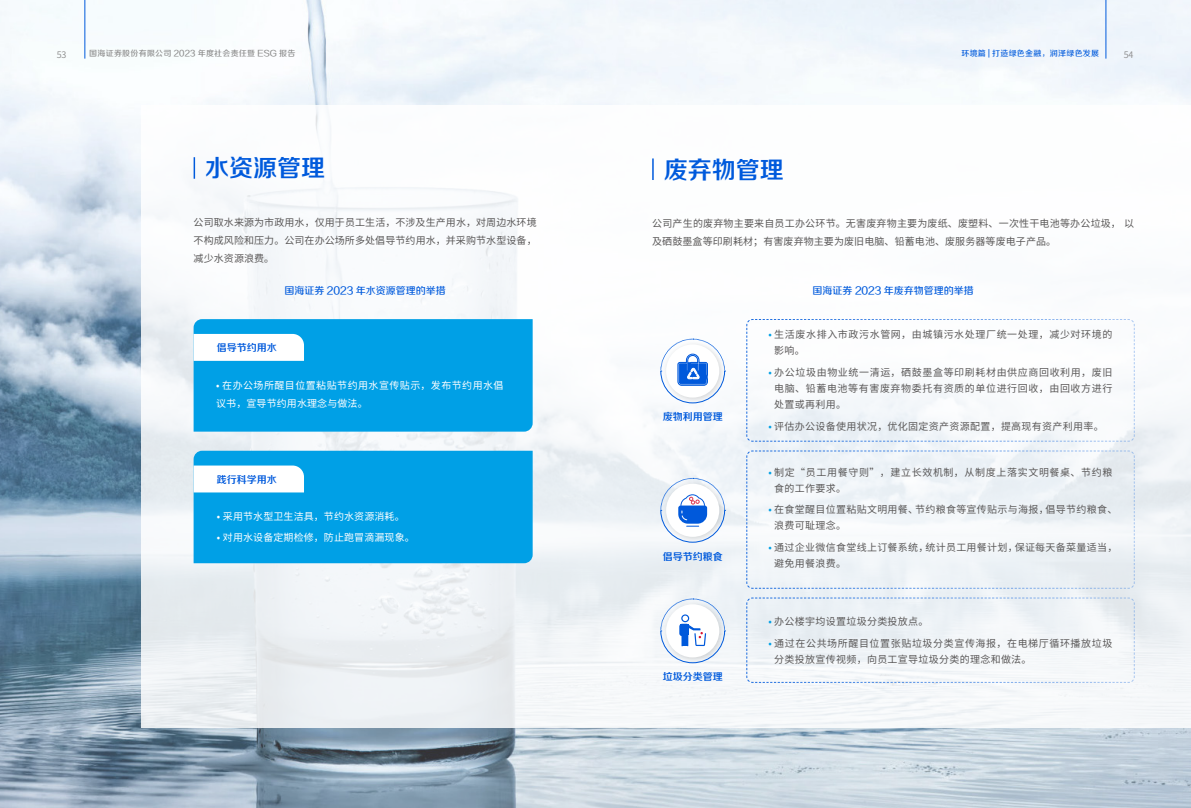
<style>
.page{position:relative;width:1191px;height:808px;background:#fff}
.page>*{position:absolute;margin:0;border:0;box-sizing:border-box;transform-origin:0 0}
.t1{font:24px "FZZZHONGJW GB1 0";color:#005adc}
.t2{font:10px/16px "Source Han Sans CN";letter-spacing:.03em;color:#595757}
.t3{font:10px/16px "Source Han Sans CN";letter-spacing:.06em;color:#595757}
.t4{font:10px/18px "Source Han Sans CN";letter-spacing:.045em;color:#fff}
.t5{font:10px/16px "Source Han Sans CN";letter-spacing:.065em;color:#595757}
.t6{font:10px "Source Han Sans CN";letter-spacing:.01em;color:#fff}
.t7{font:10px "FZZZHUNHJW GB1 0";color:#005adc}
.t8{font:10px "FZZZHONGJW GB1 0";color:#005adc}
.t9{font:9px "Source Han Sans CN";color:#898989}
.t10{font:8px "FZZZHUNHJW GB1 0";letter-spacing:.03em;color:#898989}
.t11{font:8px "FZZZHUNHJW GB1 0";letter-spacing:.03em;color:#005adc}
.s1{color:#00a0e6}
</style>
<div class="page">
<img style="left:0;top:0;width:1191px;height:808px">
<div style="left:141px;top:105px;width:1050px;height:622px;background:linear-gradient(to bottom,#fefeff,#ebeff3)"></div>
<svg style="left:194px;top:157px;width:1px;height:22px"></svg>
<svg style="left:652px;top:158px;width:1px;height:22px"></svg>
<svg style="left:746px;top:319px;width:389px;height:123px"></svg>
<svg style="left:746px;top:597px;width:389px;height:86px"></svg>
<svg style="left:746px;top:450px;width:389px;height:139px"></svg>
<svg style="left:194px;top:319px;width:338px;height:113px;background:#14a7e8"></svg>
<div style="left:662px;top:340px;width:64px;height:64px;background:#000;opacity:.15"></div>
<svg style="left:660px;top:339px;width:65px;height:64px"></svg>
<div style="left:662px;top:479px;width:64px;height:65px;background:#f3f6f9"></div>
<svg style="left:660px;top:478px;width:65px;height:65px"></svg>
<div style="left:662px;top:600px;width:64px;height:64px;background:#000;opacity:.15"></div>
<svg style="left:660px;top:598px;width:65px;height:65px"></svg>
<svg style="left:194px;top:451px;width:338px;height:112px;background:#13a7e7"></svg>
<hr style="left:84px;top:0;width:1px;height:59px;background:#005adc">
<hr style="left:1105px;top:0;width:1px;height:59px;background:#005adc">
<p class="t9" style="left:57px;top:49px;width:11px">53</p>
<p class="t10" style="left:89px;top:49px;width:207px">国海证券股份有限公司 2023 年度社会责任暨 ESG 报告</p>
<p class="t11" style="left:961px;top:49px;width:139px">环境篇 | 打造绿色金融，润泽绿色发展</p>
<p class="t9" style="left:1123px;top:49px;width:11px">54</p>
<h1 class="t1" style="left:205px;top:155px;width:121px">水资源管理</h1>
<h1 class="t1" style="left:663px;top:156px;width:121px">废弃物管理</h1>
<p class="t2" style="left:194px;top:213px;width:344px;line-height:18px;text-align:justify">公司取水来源为市政用水，仅用于员工生活，不涉及生产用水，对周边水环境不构成风险和压力。公司在办公场所多处倡导节约用水，并采购节水型设备，减少水资源浪费。</p>
<p class="t2" style="left:652px;top:214px;width:483px;line-height:18px">公司产生的废弃物主要来自员工办公环节。无害废弃物主要为废纸、废塑料、一次性干电池等办公垃圾， 以及硒鼓墨盒等印刷耗材；有害废弃物主要为废旧电脑、铅蓄电池、废服务器等废电子产品。</p>
<p class="t7" style="left:284px;top:285px;width:163px">国海证券 2023 年水资源管理的举措</p>
<p class="t7" style="left:812px;top:285px;width:163px">国海证券 2023 年废弃物管理的举措</p>
<p class="t3" style="left:774px;top:327px;width:339px;text-indent:-6px"><span class="s1">•</span> 生活废水排入市政污水管网，由城镇污水处理厂统一处理，减少对环境的影响。</p>
<p class="t2" style="left:774px;top:365px;width:339px;text-align:justify;text-indent:-6px"><span class="s1">•</span> 办公垃圾由物业统一清运，硒鼓墨盒等印刷耗材由供应商回收利用，废旧电脑、铅蓄电池等有害废弃物委托有资质的单位进行回收，由回收方进行处置或再利用。</p>
<p class="t2" style="left:768px;top:418px;width:336px"><span class="s1">•</span> 评估办公设备使用状况，优化固定资产资源配置，提高现有资产利用率。</p>
<p class="t8" style="left:217px;top:342px;width:61px">倡导节约用水</p>
<p class="t4" style="left:216px;top:377px;width:289px">• 在办公场所醒目位置粘贴节约用水宣传贴示，发布节约用水倡议书，宣导节约用水理念与做法。</p>
<p class="t8" style="left:662px;top:411px;width:61px">废物利用管理</p>
<p class="t8" style="left:217px;top:473px;width:61px">践行科学用水</p>
<p class="t6" style="left:217px;top:511px;width:189px">• 采用节水型卫生洁具，节约水资源消耗。</p>
<p class="t6" style="left:217px;top:531px;width:199px">• 对用水设备定期检修，防止跑冒滴漏现象。</p>
<p class="t8" style="left:662px;top:551px;width:61px">倡导节约粮食</p>
<p class="t8" style="left:662px;top:671px;width:61px">垃圾分类管理</p>
<p class="t5" style="left:774px;top:464px;width:340px;text-indent:-6px"><span class="s1">•</span> 制定“员工用餐守则”，建立长效机制，从制度上落实文明餐桌、节约粮食的工作要求。</p>
<p class="t2" style="left:774px;top:502px;width:345px;text-indent:-6px"><span class="s1">•</span> 在食堂醒目位置粘贴文明用餐、节约粮食等宣传贴示与海报，倡导节约粮食、浪费可耻理念。</p>
<p class="t2" style="left:774px;top:539px;width:345px;text-indent:-6px"><span class="s1">•</span> 通过企业微信食堂线上订餐系统，统计员工用餐计划，保证每天备菜量适当，避免用餐浪费。</p>
<p class="t2" style="left:768px;top:614px;width:161px"><span class="s1">•</span> 办公楼宇均设置垃圾分类投放点。</p>
<p class="t3" style="left:774px;top:635px;width:340px;text-indent:-6px"><span class="s1">•</span> 通过在公共场所醒目位置张贴垃圾分类宣传海报，在电梯厅循环播放垃圾分类投放宣传视频，向员工宣导垃圾分类的理念和做法。</p>
</div>
